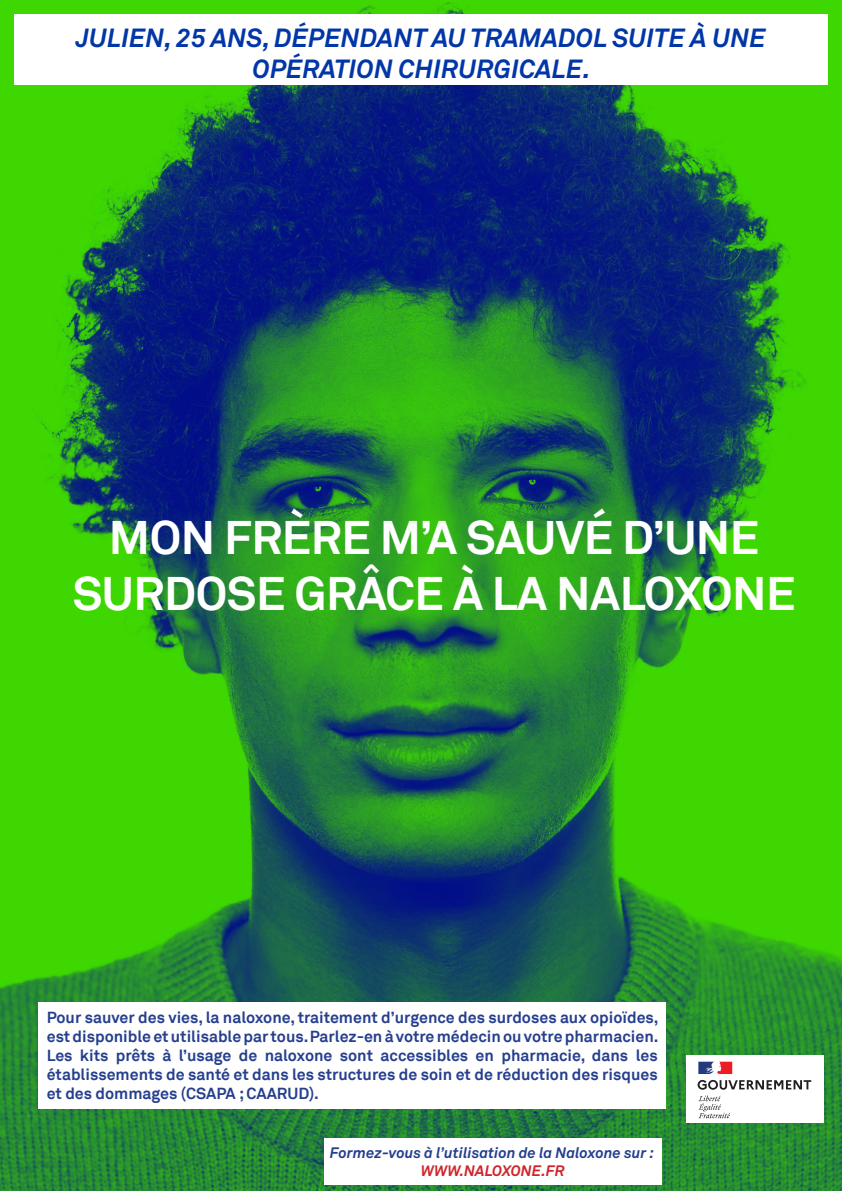
<style>
.page{position:relative;width:842px;height:1191px;background:#fff}
.page>*{position:absolute;margin:0;border:0;box-sizing:border-box;transform-origin:0 0}
.t1{font:700 47px "Akkurat";letter-spacing:-.01em;color:#fff}
.t2{font:italic 700 26px/31.2px "Akkurat";color:#0036a8;text-align:center}
.t3{font:700 16px/19.2px "Akkurat";color:#253f8e}
.t4{font:italic 700 15px "Akkurat";color:#253f8e}
.t5{font:italic 700 15px "Akkurat";color:#d1232a}
</style>
<div class="page">
<img style="left:0;top:0;width:842px;height:1191px">
<div style="left:14px;top:14px;width:814px;height:71px;background:#fff"></div>
<div style="left:324px;top:1137px;width:337px;height:47px;background:#fff"></div>
<div style="left:38px;top:1002px;width:628px;height:106px;background:#fff"></div>
<div style="left:686px;top:1055px;width:137px;height:68px;background:#fff"></div>
<svg style="left:698px;top:1080px;width:113px;height:9px"></svg>
<svg style="left:698px;top:1095px;width:32px;height:23px"></svg>
<svg style="left:698px;top:1061px;width:34px;height:13px"></svg>
<p class="t2" style="left:76px;top:22px;width:691px">JULIEN, 25 ANS, DÉPENDANT AU TRAMADOL SUITE À UNE<br>OPÉRATION CHIRURGICALE.</p>
<p class="t1" style="left:109px;top:507px;width:652px">MON FRÈRE M’A SAUVÉ D’UNE</p>
<p class="t1" style="left:73px;top:564px;width:724px">SURDOSE GRÂCE À LA NALOXONE</p>
<p class="t3" style="left:47px;top:1007px;width:613px">Pour sauver des vies, la naloxone, traitement d’urgence des surdoses aux opioïdes, est disponible et utilisable par tous. Parlez-en à votre médecin ou votre pharmacien.</p>
<p class="t3" style="left:47px;top:1045px;width:612px;text-align:justify">Les kits prêts à l’usage de naloxone sont accessibles en pharmacie, dans les établissements de santé et dans les structures de soin et de réduction des risques et des dommages (CSAPA ; CAARUD).</p>
<p class="t4" style="left:330px;top:1143px;width:326px">Formez-vous à l’utilisation de la Naloxone sur :</p>
<p class="t5" style="left:421px;top:1161px;width:145px">WWW.NALOXONE.FR</p>
</div>
